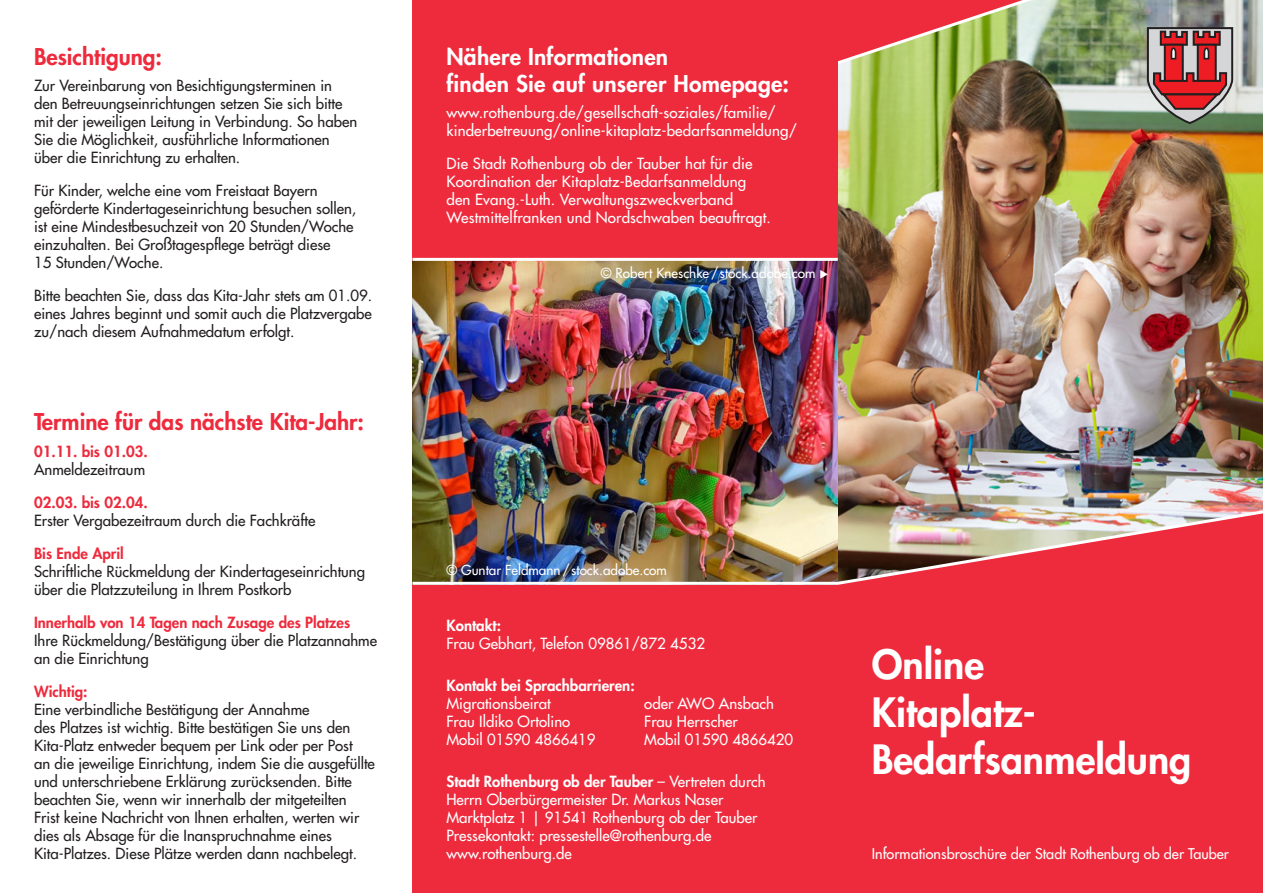
<style>
.page{position:relative;width:1263px;height:893px;background:#fff}
.page>*{position:absolute;margin:0;border:0;box-sizing:border-box;transform-origin:0 0}
.t1{font:800 39.3px/47.2px "Futura";color:#fff}
.t2{font:800 22.5px/27px "Futura";letter-spacing:.01em;color:#fff}
.t3{font:800 22.5px "Futura";color:#ee2b3d}
.t4{font:15px/18px "Futura";color:#231f20}
.t5{font:15px/18px "Futura";letter-spacing:.01em;color:#fff}
.t6{font:800 15px "Futura";color:#ee2b3d}
.t7{font:800 15px "Futura";color:#fff}
.t8{font:14.4px "Futura";color:#fff}
.t9{font:13.5px "Futura";color:#fff}
.s1{font-weight:800}
</style>
<div class="page">
<img style="left:838px;top:0;width:425px;height:506px">
<div style="left:838px;top:586px;width:425px;height:307px;background:#ee2b3d"></div>
<svg style="left:838px;top:0;width:232px;height:69px;background:#c28966"></svg>
<svg style="left:1147px;top:27px;width:86px;height:97px;background:#a96b69"></svg>
<div style="left:412px;top:0;width:426px;height:893px;background:#ee2b3d"></div>
<img style="left:412px;top:261px;width:426px;height:245px">
<hr style="left:412px;top:258px;width:426px;height:3px;background:#fff">
<img style="left:412px;top:506px;width:851px;height:80px">
<h2 class="t3" style="left:34px;top:42px;width:130px">Besichtigung:</h2>
<p class="t4" style="left:34px;top:77px;width:325px">Zur Vereinbarung von Besichtigungsterminen in den Betreuungseinrichtungen setzen Sie sich bitte mit der jeweiligen Leitung in Verbindung. So haben Sie die Möglichkeit, ausführliche Informationen über die Einrichtung zu erhalten.</p>
<p class="t4" style="left:34px;top:182px;width:324px">Für Kinder, welche eine vom Freistaat Bayern geförderte Kindertageseinrichtung besuchen sollen, ist eine Mindestbesuchzeit von 20 Stunden/Woche einzuhalten. Bei Großtagespflege beträgt diese<br>15 Stunden/Woche.</p>
<p class="t4" style="left:34px;top:287px;width:340px;text-align:justify">Bitte beachten Sie, dass das Kita-Jahr stets am 01.09. eines Jahres beginnt und somit auch die Platzvergabe zu/nach diesem Aufnahmedatum erfolgt.</p>
<h2 class="t3" style="left:34px;top:408px;width:332px">Termine für das nächste Kita-Jahr:</h2>
<p class="t6" style="left:34px;top:442px;width:115px">01.11. bis 01.03.</p>
<p class="t4" style="left:34px;top:460px;width:113px">Anmeldezeitraum</p>
<p class="t6" style="left:34px;top:493px;width:115px">02.03. bis 02.04.</p>
<p class="t4" style="left:34px;top:511px;width:283px">Erster Vergabezeitraum durch die Fachkräfte</p>
<p class="t6" style="left:34px;top:544px;width:91px">Bis Ende April</p>
<p class="t4" style="left:34px;top:562px;width:333px">Schriftliche Rückmeldung der Kindertageseinrichtung über die Platzzuteilung in Ihrem Postkorb</p>
<p class="t6" style="left:34px;top:613px;width:318px">Innerhalb von 14 Tagen nach Zusage des Platzes</p>
<p class="t4" style="left:34px;top:631px;width:345px">Ihre Rückmeldung/Bestätigung über die Platzannahme an die Einrichtung</p>
<p class="t6" style="left:34px;top:682px;width:55px">Wichtig:</p>
<p class="t4" style="left:34px;top:700px;width:342px">Eine verbindliche Bestätigung der Annahme<br>des Platzes ist wichtig. Bitte bestätigen Sie uns den Kita-Platz entweder bequem per Link oder per Post<br>an die jeweilige Einrichtung, indem Sie die ausgefüllte und unterschriebene Erklärung zurücksenden. Bitte beachten Sie, wenn wir innerhalb der mitgeteilten Frist keine Nachricht von Ihnen erhalten, werten wir dies als Absage für die Inanspruchnahme eines Kita-Platzes. Diese Plätze werden dann nachbelegt.</p>
<h2 class="t2" style="left:446px;top:43px;width:344px">Nähere Informationen<br>finden Sie auf unserer Homepage:</h2>
<p class="t5" style="left:446px;top:104px;width:352px">www.rothenburg.de/gesellschaft-soziales/familie/ kinderbetreuung/online-kitaplatz-bedarfsanmeldung/</p>
<p class="t5" style="left:446px;top:155px;width:326px">Die Stadt Rothenburg ob der Tauber hat für die Koordination der Kitaplatz-Bedarfsanmeldung den Evang.-Luth. Verwaltungszweckverband Westmittelfranken und Nordschwaben beauftragt.</p>
<p class="t9" style="left:601px;top:265px;width:229px">© Robert Kneschke / stock.adobe.com ◆</p>
<p class="t9" style="left:446px;top:561px;width:222px">© Guntar Feldmann / stock.adobe.com</p>
<p class="t7" style="left:446px;top:616px;width:56px">Kontakt:</p>
<p class="t5" style="left:446px;top:635px;width:260px">Frau Gebhart, Telefon 09861/872 4532</p>
<p class="t7" style="left:446px;top:676px;width:190px">Kontakt bei Sprachbarrieren:</p>
<p class="t5" style="left:446px;top:694px;width:151px">Migrationsbeirat<br>Frau Ildiko Ortolino<br>Mobil 01590 4866419</p>
<p class="t5" style="left:644px;top:694px;width:151px">oder AWO Ansbach<br>Frau Herrscher<br>Mobil 01590 4866420</p>
<p class="t5" style="left:446px;top:772px;width:321px"><span class="s1">Stadt Rothenburg ob der Tauber</span> – Vertreten durch Herrn Oberbürgermeister Dr. Markus Naser Marktplatz 1 | 91541 Rothenburg ob der Tauber Pressekontakt: pressestelle@rothenburg.de www.rothenburg.de</p>
<h1 class="t1" style="left:872px;top:641px;width:321px">Online<br>Kitaplatz-<br>Bedarfsanmeldung</h1>
<p class="t8" style="left:872px;top:845px;width:359px">Informationsbroschüre der Stadt Rothenburg ob der Tauber</p>
</div>
